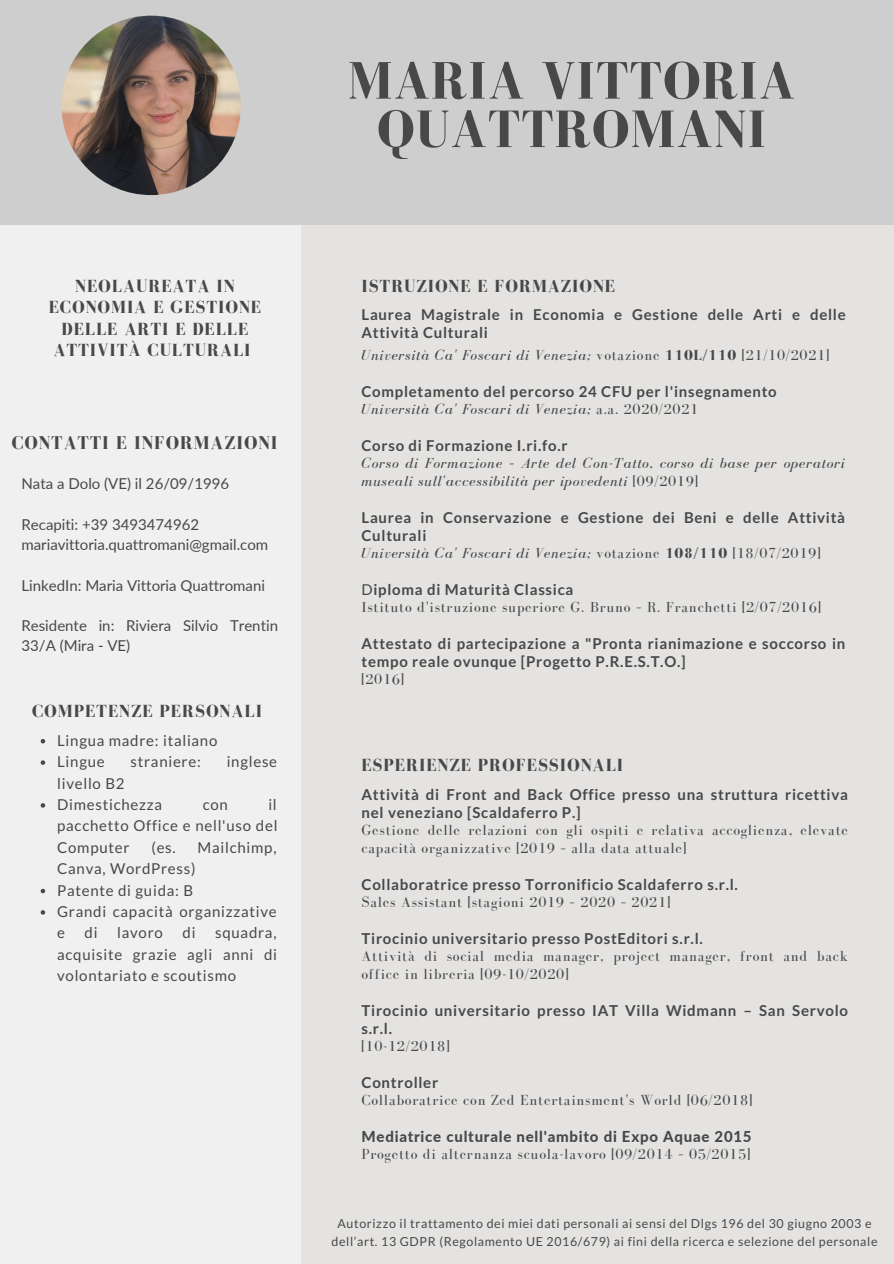
<style>
.page{position:relative;width:894px;height:1264px;background:#fff}
.page>*{position:absolute;margin:0;border:0;box-sizing:border-box;transform-origin:0 0}
.t1{font:700 54px/48.4px "Bodoni FLF";letter-spacing:.015em;color:#484848;text-align:center}
.t2{font:700 18.9px "Bodoni FLF";letter-spacing:.05em;color:#484848}
.t3{font:700 18px/21.5px "Bodoni FLF";letter-spacing:.05em;color:#484848;text-align:center}
.t4{font:700 15px/18px "Lato";letter-spacing:.05em;color:#484848}
.t5{font:15px/18px "Bodoni FLF";letter-spacing:.05em;color:#484848}
.t6{font:italic 15px/18px "Bodoni FLF";letter-spacing:.05em;color:#484848}
.t7{font:15px/21.5px "Lato";letter-spacing:.05em;color:#484848;text-align:justify}
.t8{font:15px/20.2px "Lato";color:#484848}
.t9{font:800 15px "Lato";letter-spacing:.05em;color:#484848}
.t10{font:12.45px/17.5px "Lato";letter-spacing:.05em;color:#484848;text-align:center}
.s1{font-style:normal}
.s2{font-weight:700;font-style:normal}
.s3{font-weight:400}
</style>
<div class="page">
<div style="left:0;top:0;width:893px;height:1263px;background:#f1f0f0"></div>
<div style="left:301px;top:225px;width:592px;height:1038px;background:#e4e3e2"></div>
<div style="left:0;top:0;width:893px;height:225px;background:#cfcece"></div>
<img style="left:61px;top:16px;width:180px;height:179px;border-radius:50%">
<svg style="left:41px;top:739px;width:4px;height:4px"></svg>
<svg style="left:41px;top:760px;width:4px;height:4px"></svg>
<svg style="left:41px;top:803px;width:4px;height:4px"></svg>
<svg style="left:41px;top:888px;width:4px;height:5px"></svg>
<svg style="left:41px;top:910px;width:4px;height:4px"></svg>
<p class="t3" style="left:49px;top:275px;width:214px">NEOLAUREATA IN<br>ECONOMIA E GESTIONE<br>DELLE ARTI E DELLE<br>ATTIVITÀ CULTURALI</p>
<p class="t2" style="left:12px;top:433px;width:267px">CONTATTI E INFORMAZIONI</p>
<p class="t8" style="left:21px;top:473px;width:209px">Nata a Dolo (VE) il 26/09/1996</p>
<p class="t8" style="left:21px;top:514px;width:179px">Recapiti: +39 3493474962</p>
<p class="t8" style="left:21px;top:534px;width:248px">mariavittoria.quattromani@gmail.com</p>
<p class="t8" style="left:21px;top:574px;width:245px">LinkedIn: Maria Vittoria Quattromani</p>
<p class="t8" style="left:21px;top:615px;width:258px">Residente in: Riviera Silvio Trentin<br>33/A (Mira - VE)</p>
<p class="t3" style="left:32px;top:700px;width:231px">COMPETENZE PERSONALI</p>
<p class="t7" style="left:57px;top:729px;width:162px">Lingua madre: italiano</p>
<p class="t7" style="left:57px;top:750px;width:49px">Lingue</p>
<p class="t7" style="left:130px;top:750px;width:72px">straniere:</p>
<p class="t7" style="left:226px;top:750px;width:52px">inglese</p>
<p class="t7" style="left:57px;top:772px;width:69px">livello B2</p>
<p class="t7" style="left:57px;top:793px;width:106px">Dimestichezza</p>
<p class="t7" style="left:203px;top:793px;width:27px">con</p>
<p class="t7" style="left:57px;top:793px;width:222px;text-indent:211px">il pacchetto Office e nell'uso del Computer</p>
<p class="t7" style="left:57px;top:836px;width:221px;text-indent:94px">(es. Mailchimp,<br>Canva, WordPress)</p>
<p class="t7" style="left:57px;top:879px;width:137px">Patente di guida: B</p>
<p class="t7" style="left:57px;top:900px;width:221px">Grandi capacità organizzative e</p>
<p class="t7" style="left:57px;top:921px;width:221px;text-indent:158px">squadra, acquisite grazie agli anni di volontariato e scoutismo</p>
<p class="t7" style="left:85px;top:921px;width:14px">di</p>
<p class="t7" style="left:117px;top:921px;width:47px">lavoro</p>
<p class="t7" style="left:182px;top:921px;width:14px">di</p>
<p class="t1" style="left:348px;top:56px;width:449px">MARIA VITTORIA<br>QUATTROMANI</p>
<p class="t3" style="left:361px;top:275px;width:255px">ISTRUZIONE E FORMAZIONE</p>
<p class="t4" style="left:361px;top:306px;width:485px">Laurea Magistrale in Economia e Gestione delle Arti e delle<br>Attività Culturali</p>
<p class="t6" style="left:361px;top:345px;width:469px">Università Ca' Foscari di Venezia; <span class="s1">votazione</span> <span class="s2">110L/110</span> <span class="s1">[21/10/2021]</span></p>
<p class="t4" style="left:361px;top:382px;width:416px">Completamento del percorso 24 CFU per l'insegnamento</p>
<p class="t6" style="left:361px;top:399px;width:338px">Università Ca' Foscari di Venezia; <span class="s1">a.a. 2020/2021</span></p>
<p class="t4" style="left:361px;top:436px;width:207px">Corso di Formazione I.ri.fo.r</p>
<p class="t6" style="left:361px;top:453px;width:485px">Corso di Formazione – Arte del Con-Tatto, corso di base per operatori museali sull'accessibilità per ipovedenti <span class="s1">[09/2019]</span></p>
<p class="t4" style="left:361px;top:508px;width:485px">Laurea in Conservazione e Gestione dei Beni e delle Attività<br>Culturali</p>
<p class="t6" style="left:361px;top:544px;width:460px">Università Ca' Foscari di Venezia; <span class="s1">votazione</span> <span class="s2">108/110</span> <span class="s1">[18/07/2019]</span></p>
<p class="t4" style="left:361px;top:580px;width:213px"><span class="s3">D</span>iploma di Maturità Classica</p>
<p class="t5" style="left:361px;top:598px;width:460px">Istituto d'istruzione superiore G. Bruno – R. Franchetti [2/07/2016]</p>
<p class="t4" style="left:361px;top:634px;width:485px">Attestato di partecipazione a "Pronta rianimazione e soccorso in tempo reale ovunque [Progetto P.R.E.S.T.O.]</p>
<p class="t5" style="left:361px;top:670px;width:44px">[2016]</p>
<p class="t3" style="left:361px;top:754px;width:263px">ESPERIENZE PROFESSIONALI</p>
<p class="t4" style="left:361px;top:785px;width:488px">Attività di Front and Back Office presso una struttura ricettiva nel veneziano [Scaldaferro P.]</p>
<p class="t5" style="left:361px;top:820px;width:488px">Gestione delle relazioni con gli ospiti e relativa accoglienza, elevate capacità organizzative [2019 – alla data attuale]</p>
<p class="t4" style="left:361px;top:875px;width:378px">Collaboratrice presso Torronificio Scaldaferro s.r.l.</p>
<p class="t5" style="left:361px;top:892px;width:310px">Sales Assistant [stagioni 2019 – 2020 – 2021]</p>
<p class="t4" style="left:361px;top:929px;width:343px">Tirocinio universitario presso PostEditori s.r.l.</p>
<p class="t5" style="left:361px;top:947px;width:487px">Attività di social media manager, project manager, front and back office in libreria [09-10/2020]</p>
<p class="t4" style="left:361px;top:1001px;width:488px">Tirocinio universitario presso IAT Villa Widmann – San Servolo s.r.l.</p>
<p class="t5" style="left:361px;top:1037px;width:89px">[10-12/2018]</p>
<p class="t4" style="left:361px;top:1073px;width:78px">Controller</p>
<p class="t5" style="left:361px;top:1091px;width:392px">Collaboratrice con Zed Entertainsment's World [06/2018]</p>
<p class="t9" style="left:361px;top:1127px;width:391px">Mediatrice culturale nell'ambito di Expo Aquae 2015</p>
<p class="t5" style="left:361px;top:1145px;width:390px">Progetto di alternanza scuola-lavoro [09/2014 – 05/2015]</p>
<p class="t10" style="left:331px;top:1214px;width:547px">Autorizzo il trattamento dei miei dati personali ai sensi del Dlgs 196 del 30 giugno 2003 e dell’art. 13 GDPR (Regolamento UE 2016/679) ai fini della ricerca e selezione del personale</p>
</div>
